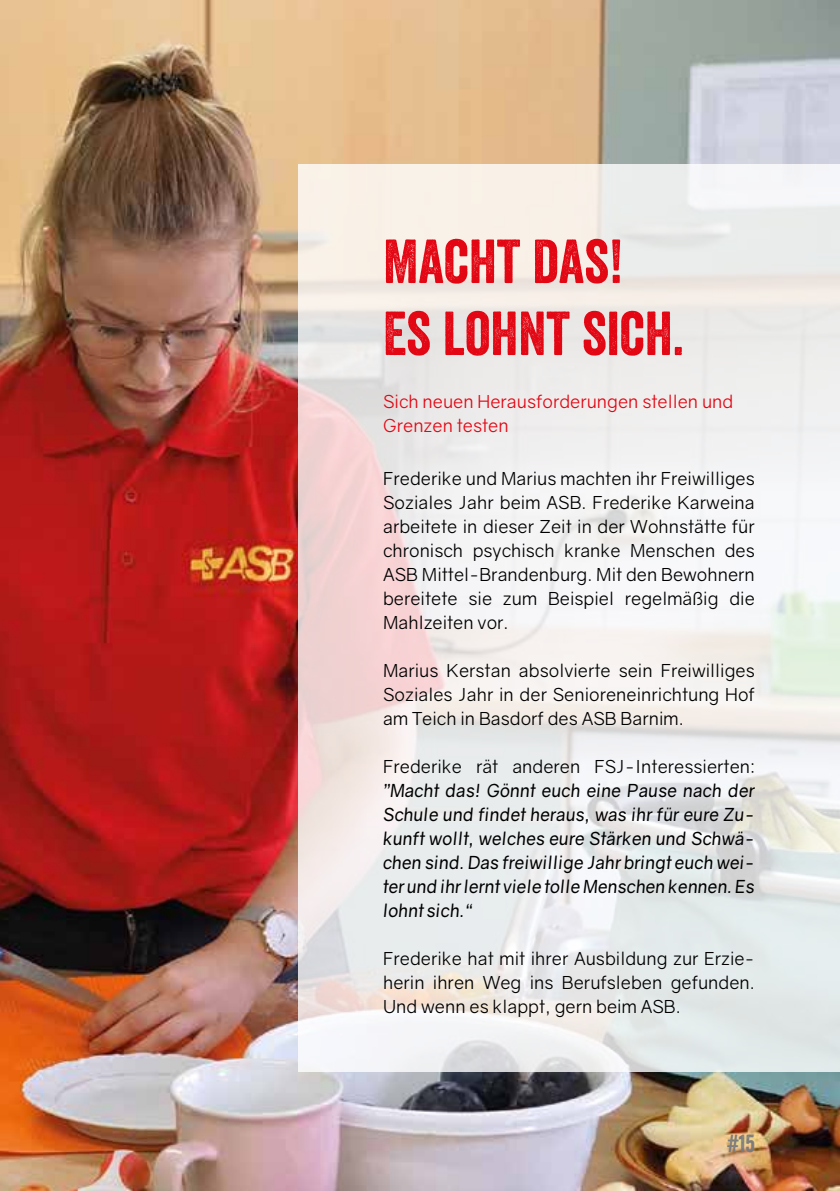
<style>
.page{position:relative;width:840px;height:1191px;background:#fff}
.page>*{position:absolute;margin:0;border:0;box-sizing:border-box;transform-origin:0 0}
.t1{font:60px/72px "Veneer";color:#e30613}
.t2{font:24px "Veneer";color:#7c7b7b}
.t3{font:18px/24px "Gravity";color:#000;text-align:justify}
.t4{font:italic 18px/24px "Gravity";color:#000;text-align:justify}
.t5{font:18px/24px "Gravity";color:#e30613}
</style>
<div class="page">
<img style="left:0;top:0;width:839px;height:1191px">
<svg style="left:298px;top:164px;width:541px;height:907px"></svg>
<h1 class="t1" style="left:383px;top:225px;width:302px">MACHT DAS!<br>ES LOHNT SICH.</h1>
<p class="t5" style="left:383px;top:389px;width:351px">Sich neuen Herausforderungen stellen und<br>Grenzen testen</p>
<p class="t3" style="left:383px;top:466px;width:373px">Frederike und Marius machten ihr Freiwilliges Soziales Jahr beim ASB. Frederike Karweina arbeitete in dieser Zeit in der Wohnstätte für chronisch psychisch kranke Menschen des ASB Mittel-Brandenburg. Mit den Bewohnern bereitete sie zum Beispiel regelmäßig die Mahlzeiten vor.</p>
<p class="t3" style="left:383px;top:658px;width:373px">Marius Kerstan absolvierte sein Freiwilliges Soziales Jahr in der Senioreneinrichtung Hof am Teich in Basdorf des ASB Barnim.</p>
<p class="t3" style="left:383px;top:754px;width:373px">Frederike rät anderen FSJ-Interessierten:</p>
<p class="t4" style="left:383px;top:778px;width:373px">”Macht das! Gönnt euch eine Pause nach der Schule und findet heraus, was ihr für eure Zu&shy;kunft wollt, welches eure Stärken und Schwä&shy;chen sind. Das freiwillige Jahr bringt euch wei&shy;ter und ihr lernt viele tolle Menschen kennen. Es lohnt sich.“</p>
<p class="t3" style="left:383px;top:946px;width:373px">Frederike hat mit ihrer Ausbildung zur Erzie&shy;herin ihren Weg ins Berufsleben gefunden.<br>Und wenn es klappt, gern beim ASB.</p>
<h2 class="t2" style="left:727px;top:1128px;width:29px">#15</h2>
</div>
